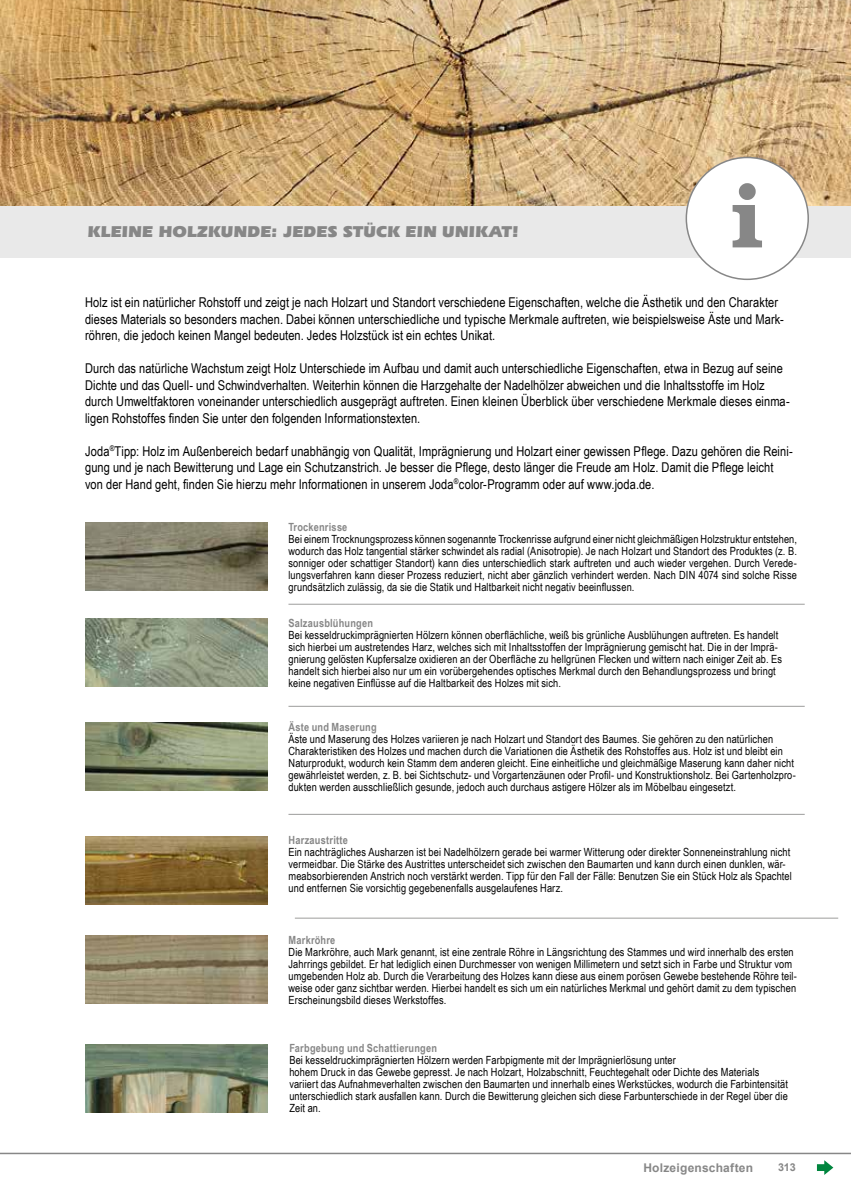
<style>
.page{position:relative;width:851px;height:1191px;background:#fff}
.page>*{position:absolute;margin:0;border:0;box-sizing:border-box;transform-origin:0 0}
.t1{font:900 16.5px "Eras IT Cby BT";letter-spacing:.02em;color:#878787}
.t2{font:13.5px/16.5px "Arial Narrow";letter-spacing:.005em;color:#000}
.t3{font:700 12px "Arial";letter-spacing:.015em;color:#878787}
.t4{font:11.25px/12px "Arial Narrow";letter-spacing:.015em;color:#000}
.t5{font:700 11.25px "Arial Narrow";letter-spacing:.02em;color:#878787}
.t6{font:700 10.8px "Arial";color:#878787}
</style>
<div class="page">
<hr style="left:0;top:1152px;width:850px;height:2px;background:#878787">
<img style="left:0;top:0;width:850px;height:206px">
<img style="left:85px;top:523px;width:182px;height:68px">
<img style="left:85px;top:618px;width:182px;height:68px">
<hr style="left:288px;top:604px;width:516px;height:1px;background:#9d9d9c">
<hr style="left:288px;top:814px;width:516px;height:1px;background:#9d9d9c">
<hr style="left:288px;top:706px;width:516px;height:1px;background:#9d9d9c">
<img style="left:85px;top:723px;width:182px;height:68px">
<svg style="left:816px;top:1160px;width:17px;height:15px"></svg>
<img style="left:85px;top:836px;width:182px;height:68px">
<img style="left:85px;top:935px;width:182px;height:68px">
<hr style="left:295px;top:918px;width:543px;height:1px;background:#9d9d9c">
<div style="left:0;top:206px;width:850px;height:51px;background:#e9e9e9"></div>
<div style="left:686px;top:157px;width:122px;height:122px;background:#fff;border-radius:50%"></div>
<div style="left:685px;top:157px;width:123px;height:123px;border:2px solid #878787;border-radius:50%"></div>
<svg style="left:732px;top:183px;width:29px;height:64px"></svg>
<img style="left:85px;top:1044px;width:182px;height:68px">
<h1 class="t1" style="left:88px;top:221px;width:432px">KLEINE HOLZKUNDE: JEDES STÜCK EIN UNIKAT!</h1>
<p class="t2" style="left:85px;top:294px;width:700px">Holz ist ein natürlicher Rohstoff und zeigt je nach Holzart und Standort verschiedene Eigenschaften, welche die Ästhetik und den Charakter dieses Materials so besonders machen. Dabei können unterschiedliche und typische Merkmale auftreten, wie beispielsweise Äste und Mark&shy;röhren, die jedoch keinen Mangel bedeuten. Jedes Holzstück ist ein echtes Unikat.</p>
<p class="t2" style="left:85px;top:360px;width:706px">Durch das natürliche Wachstum zeigt Holz Unterschiede im Aufbau und damit auch unterschiedliche Eigenschaften, etwa in Bezug auf seine Dichte und das Quell- und Schwindverhalten. Weiterhin können die Harzgehalte der Nadelhölzer abweichen und die Inhaltsstoffe im Holz durch Umweltfaktoren voneinander unterschiedlich ausgeprägt auftreten. Einen kleinen Überblick über verschiedene Merkmale dieses einma&shy;ligen Rohstoffes finden Sie unter den folgenden Informationstexten.</p>
<p class="t2" style="left:85px;top:442px;width:709px">Joda<sup>®</sup>Tipp: Holz im Außenbereich bedarf unabhängig von Qualität, Imprägnierung und Holzart einer gewissen Pflege. Dazu gehören die Reini&shy;gung und je nach Bewitterung und Lage ein Schutzanstrich. Je besser die Pflege, desto länger die Freude am Holz. Damit die Pflege leicht von der Hand geht, finden Sie hierzu mehr Informationen in unserem Joda<sup>®</sup>color-Programm oder auf www.joda.de.</p>
<p class="t5" style="left:288px;top:518px;width:60px">Trockenrisse</p>
<p class="t4" style="left:288px;top:532px;width:510px;text-align:justify">Bei einem Trocknungsprozess können sogenannte Trockenrisse aufgrund einer nicht gleichmäßigen Holzstruktur entstehen, wodurch das Holz tangential stärker schwindet als radial (Anisotropie). Je nach Holzart und Standort des Produktes (z. B. sonniger oder schattiger Standort) kann dies unterschiedlich stark auftreten und auch wieder vergehen. Durch Verede&shy;lungsverfahren kann dieser Prozess reduziert, nicht aber gänzlich verhindert werden. Nach DIN 4074 sind solche Risse grundsätzlich zulässig, da sie die Statik und Haltbarkeit nicht negativ beeinflussen.</p>
<p class="t5" style="left:288px;top:614px;width:86px">Salzausblühungen</p>
<p class="t4" style="left:288px;top:628px;width:495px">Bei kesseldruckimprägnierten Hölzern können oberflächliche, weiß bis grünliche Ausblühungen auftreten. Es handelt sich hierbei um austretendes Harz, welches sich mit Inhaltsstoffen der Imprägnierung gemischt hat. Die in der Imprä&shy;gnierung gelösten Kupfersalze oxidieren an der Oberfläche zu hellgrünen Flecken und wittern nach einiger Zeit ab. Es handelt sich hierbei also nur um ein vorübergehendes optisches Merkmal durch den Behandlungsprozess und bringt keine negativen Einflüsse auf die Haltbarkeit des Holzes mit sich.</p>
<p class="t5" style="left:288px;top:718px;width:90px">Äste und Maserung</p>
<p class="t4" style="left:288px;top:732px;width:509px">Äste und Maserung des Holzes variieren je nach Holzart und Standort des Baumes. Sie gehören zu den natürlichen Charakteristiken des Holzes und machen durch die Variationen die Ästhetik des Rohstoffes aus. Holz ist und bleibt ein Naturprodukt, wodurch kein Stamm dem anderen gleicht. Eine einheitliche und gleichmäßige Maserung kann daher nicht gewährleistet werden, z. B. bei Sichtschutz- und Vorgartenzäunen oder Profil- und Konstruktionsholz. Bei Gartenholzpro&shy;dukten werden ausschließlich gesunde, jedoch auch durchaus astigere Hölzer als im Möbelbau eingesetzt.</p>
<p class="t5" style="left:288px;top:832px;width:61px">Harzaustritte</p>
<p class="t4" style="left:288px;top:846px;width:505px">Ein nachträgliches Ausharzen ist bei Nadelhölzern gerade bei warmer Witterung oder direkter Sonneneinstrahlung nicht vermeidbar. Die Stärke des Austrittes unterscheidet sich zwischen den Baumarten und kann durch einen dunklen, wär&shy;meabsorbierenden Anstrich noch verstärkt werden. Tipp für den Fall der Fälle: Benutzen Sie ein Stück Holz als Spachtel und entfernen Sie vorsichtig gegebenenfalls ausgelaufenes Harz.</p>
<p class="t5" style="left:288px;top:931px;width:48px">Markröhre</p>
<p class="t4" style="left:288px;top:945px;width:510px">Die Markröhre, auch Mark genannt, ist eine zentrale Röhre in Längsrichtung des Stammes und wird innerhalb des ersten Jahrrings gebildet. Er hat lediglich einen Durchmesser von wenigen Millimetern und setzt sich in Farbe und Struktur vom umgebenden Holz ab. Durch die Verarbeitung des Holzes kann diese aus einem porösen Gewebe bestehende Röhre teil&shy;weise oder ganz sichtbar werden. Hierbei handelt es sich um ein natürliches Merkmal und gehört damit zu dem typischen Erscheinungsbild dieses Werkstoffes.</p>
<p class="t5" style="left:289px;top:1040px;width:149px">Farbgebung und Schattierungen</p>
<p class="t4" style="left:289px;top:1054px;width:500px">Bei kesseldruckimprägnierten Hölzern werden Farbpigmente mit der Imprägnierlösung unter<br>hohem Druck in das Gewebe gepresst. Je nach Holzart, Holzabschnitt, Feuchtegehalt oder Dichte des Materials variiert das Aufnahmeverhalten zwischen den Baumarten und innerhalb eines Werkstückes, wodurch die Farbintensität unterschiedlich stark ausfallen kann. Durch die Bewitterung gleichen sich diese Farbunterschiede in der Regel über die Zeit an.</p>
<p class="t3" style="left:643px;top:1160px;width:111px">Holzeigenschaften</p>
<p class="t6" style="left:777px;top:1160px;width:19px">313</p>
</div>
